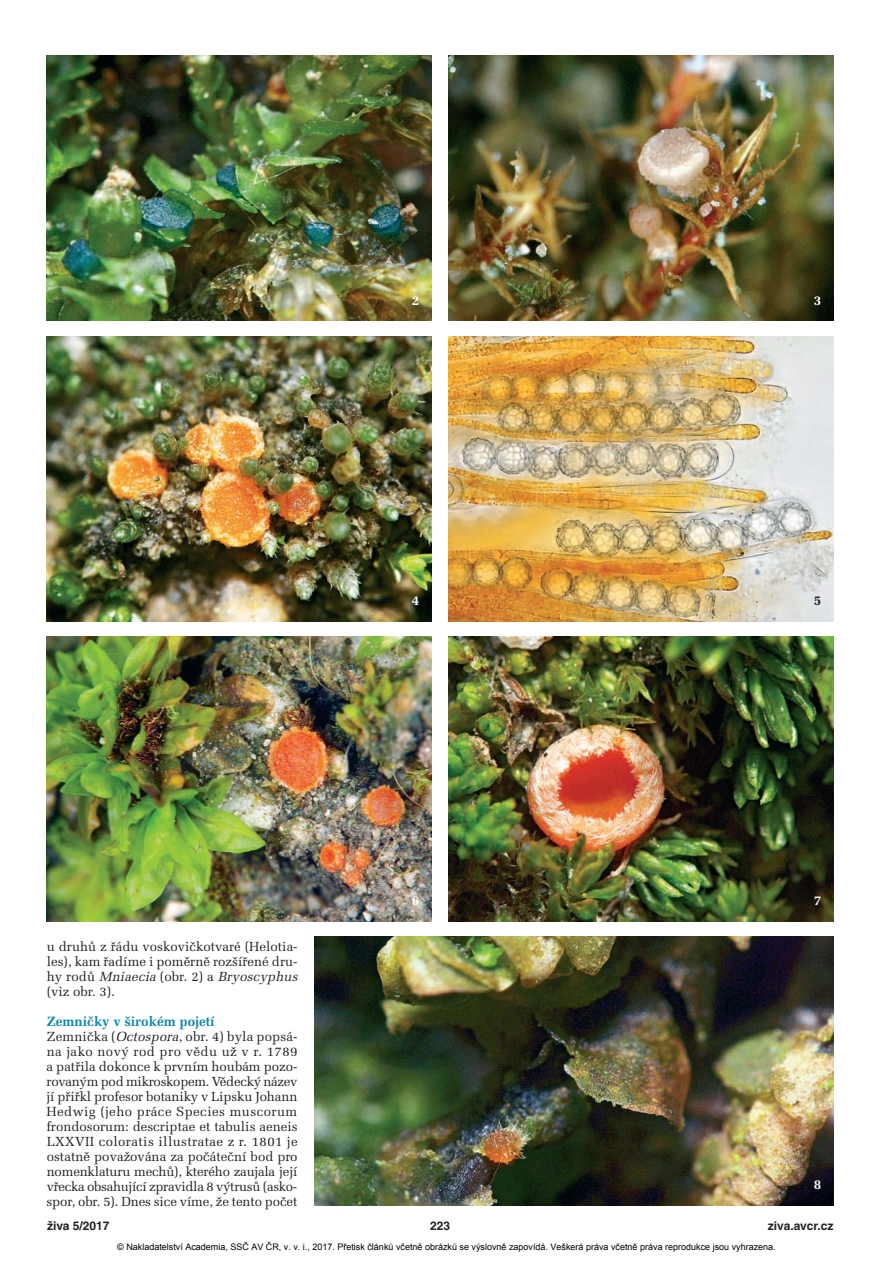
<style>
.page{position:relative;width:893px;height:1263px;background:#fff}
.page>*{position:absolute;margin:0;border:0;box-sizing:border-box;transform-origin:0 0}
.t1{font:700 13.5px "Melior CE";color:#0f87ae}
.t2{font:700 13.5px "Melior CE";color:#fff}
.t3{font:700 13.5px "Melior CE";color:#231f20}
.t4{font:13.2px/15px "Melior CE";color:#231f20}
.t5{font:700 12px "Helvetica CE";color:#231f20}
.t6{font:9px "Arial";color:#000}
.s1{font-style:italic}
</style>
<div class="page">
<img style="left:449px;top:55px;width:384px;height:266px">
<img style="left:47px;top:55px;width:385px;height:266px">
<img style="left:449px;top:336px;width:384px;height:285px">
<img style="left:47px;top:336px;width:385px;height:285px">
<img style="left:449px;top:636px;width:384px;height:285px">
<img style="left:47px;top:636px;width:385px;height:285px">
<img style="left:315px;top:936px;width:518px;height:269px">
<p class="t2" style="left:412px;top:295px;width:9px">2</p>
<p class="t2" style="left:814px;top:295px;width:9px">3</p>
<p class="t2" style="left:412px;top:596px;width:9px">4</p>
<p class="t3" style="left:814px;top:596px;width:9px">5</p>
<p class="t2" style="left:412px;top:895px;width:9px">6</p>
<p class="t2" style="left:814px;top:895px;width:9px">7</p>
<p class="t4" style="left:47px;top:941px;width:255px">u druhů z řádu voskovičkotvaré (Helotia&shy;les), kam řadíme i poměrně rozšířené dru&shy;h y r o d ů <span class="s1">Mniaecia</span> ( o b r. 2 ) a <span class="s1">Bryoscyphus </span>(viz obr. 3).</p>
<p class="t1" style="left:47px;top:1017px;width:170px">Zemničky v širokém pojetí</p>
<p class="t4" style="left:46px;top:1031px;width:253px;text-align:justify">Zemnička (<span class="s1">Octospora</span>, obr. 4) byla popsá&shy;na jako nový rod pro vědu už v r. 1789 a patřila dokonce k prvním houbám pozo&shy;rovaným pod mikroskopem. Vědecký název jí přiřkl profesor botaniky v Lipsku Johann Hedwig (jeho práce Species muscorum frondosorum: descriptae et tabulis aeneis LXXVII coloratis illustratae z r. 1801 je ostatně považována za počáteční bod pro nomenklaturu mechů), kterého zaujala její vřecka obsahující zpravidla 8 výtrusů (asko&shy;spor, obr. 5). Dnes sice víme, že tento počet</p>
<p class="t5" style="left:47px;top:1221px;width:64px">živa 5/2017</p>
<p class="t5" style="left:430px;top:1221px;width:22px">223</p>
<p class="t5" style="left:768px;top:1221px;width:67px">ziva.avcr.cz</p>
<p class="t2" style="left:814px;top:1180px;width:9px">8</p>
<p class="t6" style="left:117px;top:1241px;width:660px">© Nakladatelství Academia, SSČ AV ČR, v. v. i., 2017. Přetisk článků včetně obrázků se výslovně zapovídá. Veškerá práva včetně práva reprodukce jsou vyhrazena.</p>
</div>
